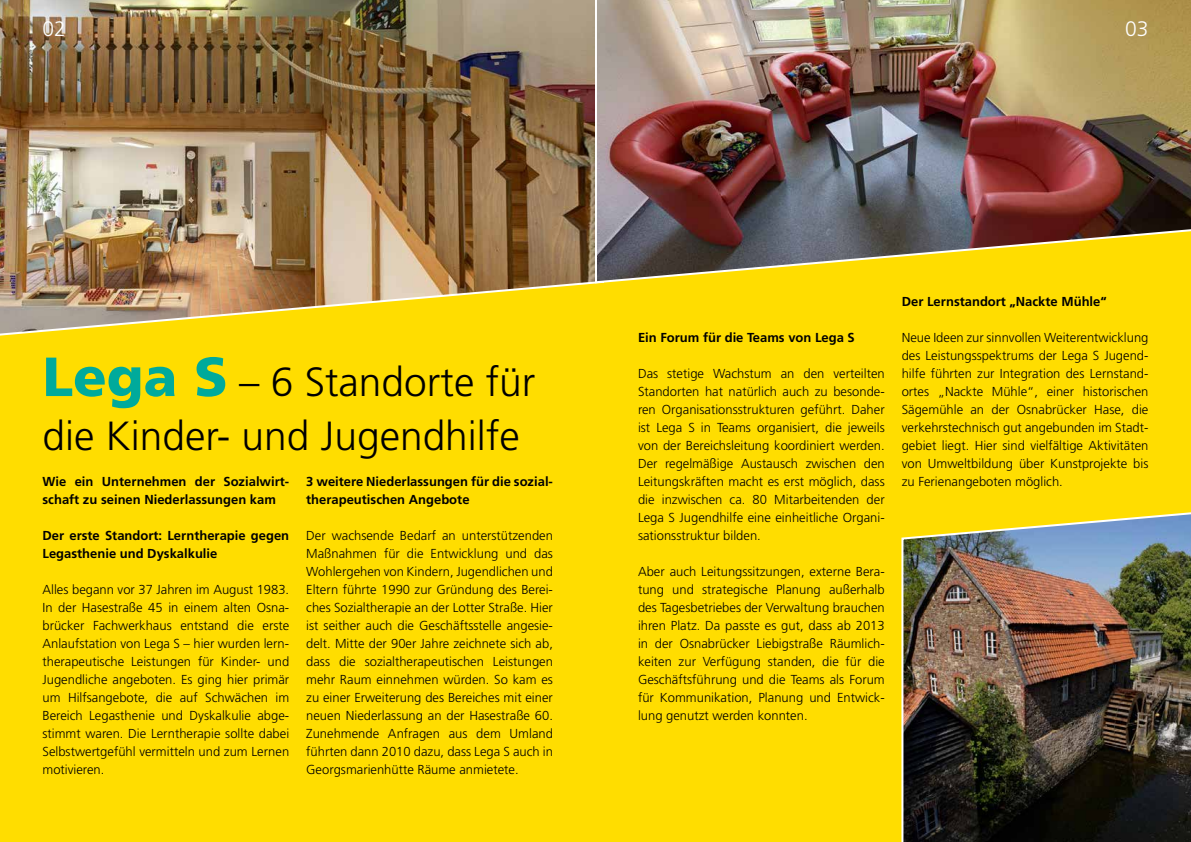
<style>
.page{position:relative;width:1191px;height:842px;background:#fff}
.page>*{position:absolute;margin:0;border:0;box-sizing:border-box;transform-origin:0 0}
.t1{font:300 40.7px/54px "Frutiger";color:#000}
.t2{font:300 21px "Frutiger";color:#fff}
.t3{font:300 13px/18px "Frutiger";color:#000;text-align:justify}
.t4{font:700 13px/18px "Frutiger";color:#000}
.s1{font-weight:900;font-size:55.1px;color:#00aa9b}
</style>
<div class="page">
<div style="left:0;top:0;width:595px;height:842px;background:#fd0"></div>
<div style="left:596px;top:0;width:595px;height:842px;background:#fd0"></div>
<img style="left:0;top:0;width:596px;height:337px">
<img style="left:594px;top:0;width:597px;height:284px">
<img style="left:901px;top:512px;width:290px;height:330px">
<h2 class="t2" style="left:43px;top:17px;width:25px">02</h2>
<h2 class="t2" style="left:1125px;top:17px;width:25px">03</h2>
<h1 class="t1" style="left:43px;top:355px;width:494px"><span class="s1">Lega S</span> – 6 Standorte für die Kinder- und Jugendhilfe</h1>
<p class="t4" style="left:43px;top:472px;width:248px">Wie ein Unternehmen der Sozialwirt&shy;schaft zu seinen Niederlassungen kam</p>
<p class="t4" style="left:43px;top:526px;width:248px">Der erste Standort: Lerntherapie gegen<br>Legasthenie und Dyskalkulie</p>
<p class="t3" style="left:43px;top:580px;width:248px">Alles begann vor 37 Jahren im August 1983.<br>In der Hasestraße 45 in einem alten Osna&shy;brücker Fachwerkhaus entstand die erste Anlaufstation von Lega S – hier wurden lern&shy;therapeutische Leistungen für Kinder- und Jugendliche angeboten. Es ging hier primär um Hilfsangebote, die auf Schwächen im Bereich Legasthenie und Dyskalkulie abge&shy;stimmt waren. Die Lerntherapie sollte dabei Selbstwertgefühl vermitteln und zum Lernen motivieren.</p>
<p class="t4" style="left:306px;top:472px;width:248px">3 weitere Niederlassungen für die sozial&shy;therapeutischen Angebote</p>
<p class="t3" style="left:306px;top:527px;width:248px">Der wachsende Bedarf an unterstützenden Maßnahmen für die Entwicklung und das Wohlergehen von Kindern, Jugendlichen und Eltern führte 1990 zur Gründung des Berei&shy;ches Sozialtherapie an der Lotter Straße. Hier ist seither auch die Geschäftsstelle angesie&shy;delt. Mitte der 90er Jahre zeichnete sich ab, dass die sozialtherapeutischen Leistungen mehr Raum einnehmen würden. So kam es zu einer Erweiterung des Bereiches mit einer neuen Niederlassung an der Hasestraße 60.<br>Zunehmende Anfragen aus dem Umland führten dann 2010 dazu, dass Lega S auch in Georgsmarienhütte Räume anmietete.</p>
<p class="t4" style="left:638px;top:328px;width:218px">Ein Forum für die Teams von Lega S</p>
<p class="t3" style="left:638px;top:364px;width:248px">Das stetige Wachstum an den verteilten Standorten hat natürlich auch zu besonde&shy;ren Organisationsstrukturen geführt. Daher ist Lega S in Teams organisiert, die jeweils von der Bereichsleitung koordiniert werden.<br>Der regelmäßige Austausch zwischen den Leitungskräften macht es erst möglich, dass die inzwischen ca. 80 Mitarbeitenden der Lega S Jugendhilfe eine einheitliche Organi&shy;sationsstruktur bilden.</p>
<p class="t3" style="left:638px;top:563px;width:248px">Aber auch Leitungssitzungen, externe Bera&shy;tung und strategische Planung außerhalb des Tagesbetriebes der Verwaltung brauchen ihren Platz. Da passte es gut, dass ab 2013 in der Osnabrücker Liebigstraße Räumlich&shy;keiten zur Verfügung standen, die für die Geschäftsführung und die Teams als Forum für Kommunikation, Planung und Entwick&shy;lung genutzt werden konnten.</p>
<p class="t4" style="left:901px;top:292px;width:206px">Der Lernstandort „Nackte Mühle“</p>
<p class="t3" style="left:901px;top:329px;width:248px">Neue Ideen zur sinnvollen Weiterentwicklung des Leistungsspektrums der Lega S Jugend&shy;hilfe führten zur Integration des Lernstand&shy;ortes „Nackte Mühle“, einer historischen Sägemühle an der Osnabrücker Hase, die verkehrstechnisch gut angebunden im Stadt&shy;gebiet liegt. Hier sind vielfältige Aktivitäten von Umweltbildung über Kunstprojekte bis zu Ferienangeboten möglich.</p>
</div>
